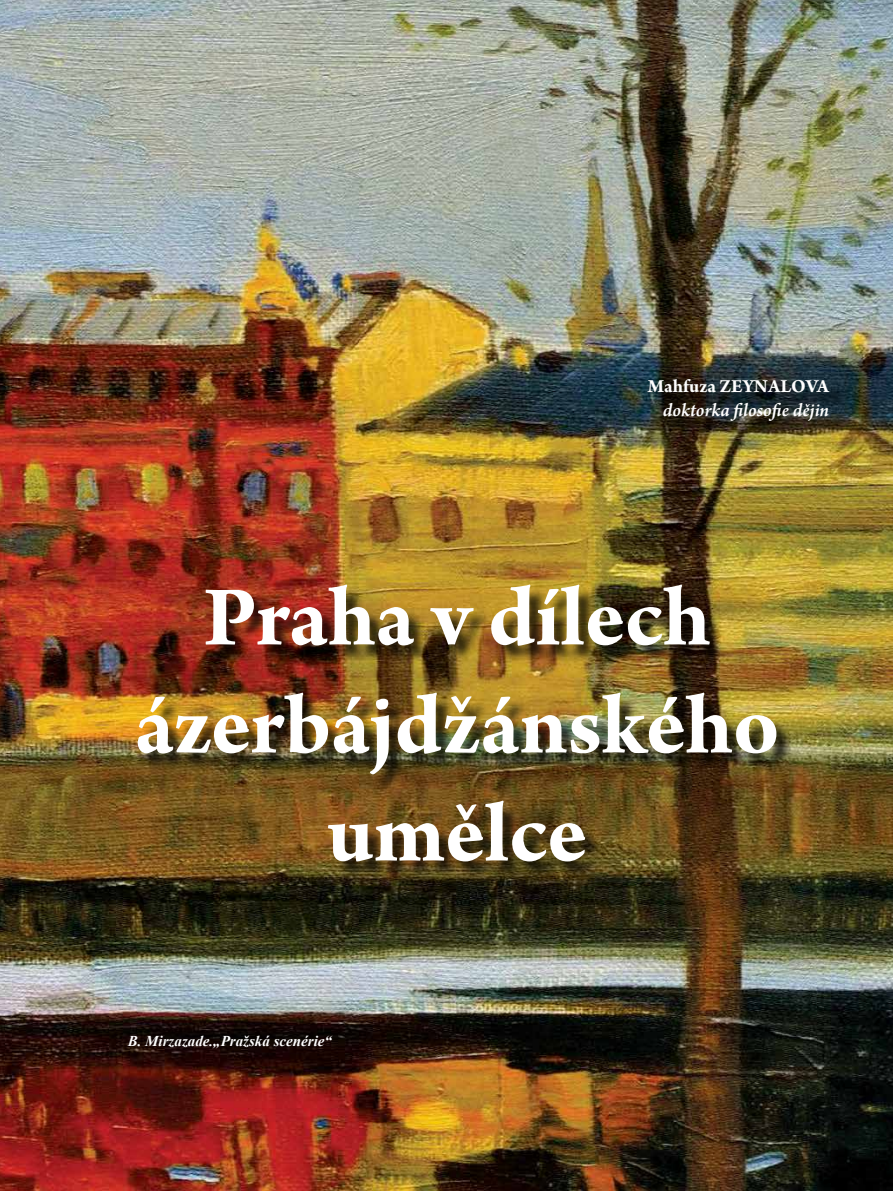
<style>
.page{position:relative;width:893px;height:1191px;background:#fff}
.page>*{position:absolute;margin:0;border:0;box-sizing:border-box;transform-origin:0 0}
.t1{font:700 90px/108px "Arno Pro";letter-spacing:-.005em;color:#fff;text-align:center}
.t2{font:italic 600 19.5px "Arno Pro";color:#fff}
.t3{font:700 19.5px "Arno Pro";color:#fff}
.t4{font:italic 700 15px "Times New Roman";color:#fff}
</style>
<div class="page">
<img style="left:0;top:0;width:893px;height:1191px">
<div style="left:140px;top:587px;width:654px;height:293px;background:#000;opacity:.75"></div>
<div style="left:652px;top:382px;width:195px;height:56px;background:#000;opacity:.75"></div>
<p class="t3" style="left:648px;top:375px;width:183px">Mahfuza ZEYNALOVA</p>
<p class="t2" style="left:663px;top:398px;width:168px">doktorka filosofie dějin</p>
<p class="t1" style="left:135px;top:568px;width:647px">Praha v dílech ázerbájdžánského umělce</p>
<p class="t4" style="left:128px;top:1030px;width:206px">B. Mirzazade.„Pražská scenérie“</p>
</div>
